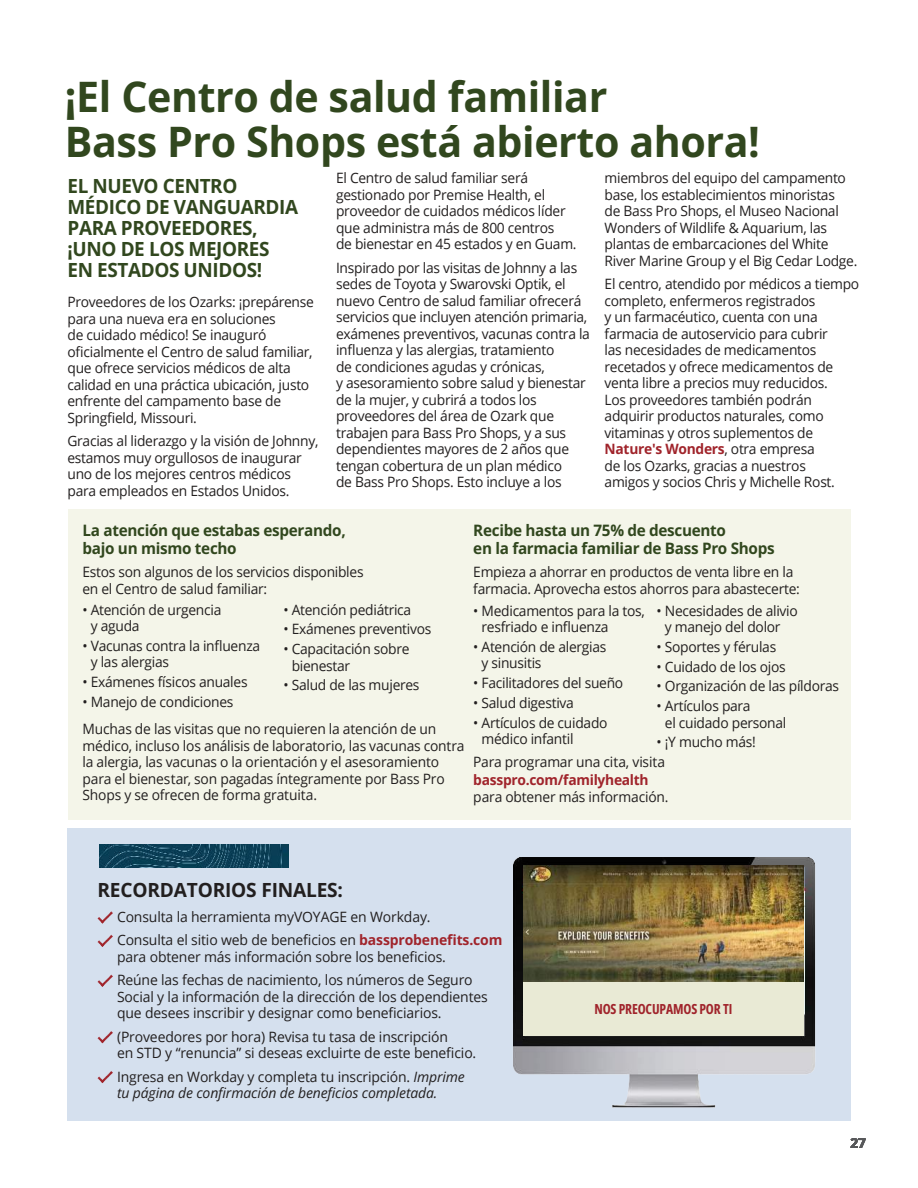
<style>
.page{position:relative;width:918px;height:1188px;background:#fff}
.page>*{position:absolute;margin:0;border:0;box-sizing:border-box;transform-origin:0 0}
.t1{font:700 42px/45px "Open Sans";letter-spacing:-.01em;color:#31471e}
.t2{font:700 19.5px/21px "Open Sans";letter-spacing:-.02em;color:#31471e}
.t3{font:700 19.5px "Open Sans";letter-spacing:-.01em;color:#221f1f}
.t4{font:700 15.75px/18px "Open Sans";letter-spacing:-.02em;color:#31471e}
.t5{font:14.25px/16.5px "Open Sans";letter-spacing:-.02em;color:#221f1f}
.t6{font:italic 14.25px/16.5px "Open Sans";letter-spacing:-.01em;color:#221f1f}
.t7{font:700 14.25px "Open Sans";letter-spacing:-.02em;color:#a0242b}
.t8{font:13.8px "Open Sans";letter-spacing:-.01em;color:#a0242b}
.t9{font:700 13.5px "Open Sans";color:#57585a}
.s1{font-weight:700;color:#a0242b}
.s2{font-style:normal}
</style>
<div class="page">
<div style="left:68px;top:828px;width:783px;height:293px;background:#d5e0ee"></div>
<svg style="left:98px;top:911px;width:15px;height:13px"></svg>
<svg style="left:98px;top:935px;width:15px;height:12px"></svg>
<svg style="left:98px;top:975px;width:15px;height:12px"></svg>
<svg style="left:98px;top:1031px;width:15px;height:12px"></svg>
<svg style="left:98px;top:1071px;width:15px;height:12px"></svg>
<img style="left:513px;top:857px;width:303px;height:251px">
<img style="left:99px;top:844px;width:189px;height:23px">
<img style="left:524px;top:865px;width:280px;height:117px">
<div style="left:523px;top:982px;width:281px;height:54px;background:#e9ead5"></div>
<div style="left:68px;top:509px;width:782px;height:311px;background:#f4f5e9"></div>
<h1 class="t1" style="left:65px;top:73px;width:697px">¡El Centro de salud familiar<br>Bass Pro Shops está abierto ahora!</h1>
<h2 class="t2" style="left:68px;top:175px;width:232px">EL NUEVO CENTRO<br>MÉDICO DE VANGUARDIA<br>PARA PROVEEDORES, ¡UNO DE LOS MEJORES<br>EN ESTADOS UNIDOS!</h2>
<p class="t5" style="left:68px;top:294px;width:248px">Proveedores de los Ozarks: ¡prepárense para una nueva era en soluciones<br>de cuidado médico! Se inauguró<br>o昀椀cialmente el Centro de salud familiar, que ofrece servicios médicos de alta calidad en una práctica ubicación, justo enfrente del campamento base de Spring昀椀eld, Missouri.</p>
<p class="t5" style="left:68px;top:432px;width:252px">Gracias al liderazgo y la visión de Johnny, estamos muy orgullosos de inaugurar uno de los mejores centros médicos para empleados en Estados Unidos.</p>
<p class="t5" style="left:336px;top:170px;width:242px">El Centro de salud familiar será gestionado por Premise Health, el proveedor de cuidados médicos líder que administra más de 800 centros<br>de bienestar en 45 estados y en Guam.</p>
<p class="t5" style="left:336px;top:259px;width:255px">Inspirado por las visitas de Johnny a las sedes de Toyota y Swarovski Optik, el nuevo Centro de salud familiar ofrecerá servicios que incluyen atención primaria, exámenes preventivos, vacunas contra la in昀氀uenza y las alergias, tratamiento<br>de condiciones agudas y crónicas,<br>y asesoramiento sobre salud y bienestar de la mujer, y cubrirá a todos los proveedores del área de Ozark que trabajen para Bass Pro Shops, y a sus dependientes mayores de 2 años que tengan cobertura de un plan médico<br>de Bass Pro Shops. Esto incluye a los</p>
<p class="t5" style="left:605px;top:170px;width:254px">miembros del equipo del campamento base, los establecimientos minoristas<br>de Bass Pro Shops, el Museo Nacional Wonders of Wildlife &amp; Aquarium, las plantas de embarcaciones del White River Marine Group y el Big Cedar Lodge.</p>
<p class="t5" style="left:605px;top:275px;width:256px">El centro, atendido por médicos a tiempo completo, enfermeros registrados<br>y un farmacéutico, cuenta con una farmacia de autoservicio para cubrir<br>las necesidades de medicamentos recetados y ofrece medicamentos de venta libre a precios muy reducidos.<br>Los proveedores también podrán adquirir productos naturales, como vitaminas y otros suplementos de <span class="s1">Nature's Wonders</span>, otra empresa<br>de los Ozarks, gracias a nuestros<br>amigos y socios Chris y Michelle Rost.</p>
<p class="t4" style="left:83px;top:523px;width:265px">La atención que estabas esperando, bajo un mismo techo</p>
<p class="t5" style="left:83px;top:563px;width:283px">Estos son algunos de los servicios disponibles en el Centro de salud familiar:</p>
<p class="t5" style="left:91px;top:601px;width:132px;text-indent:-8px">• Atención de urgencia y aguda</p>
<p class="t5" style="left:91px;top:637px;width:171px;text-indent:-8px">• Vacunas contra la in昀氀uenza y las alergias</p>
<p class="t5" style="left:83px;top:673px;width:167px">• Exámenes físicos anuales</p>
<p class="t5" style="left:83px;top:693px;width:153px">• Manejo de condiciones</p>
<p class="t5" style="left:284px;top:601px;width:129px">• Atención pediátrica</p>
<p class="t5" style="left:284px;top:621px;width:149px">• Exámenes preventivos</p>
<p class="t5" style="left:292px;top:642px;width:119px;text-indent:-8px">• Capacitación sobre bienestar</p>
<p class="t5" style="left:284px;top:677px;width:138px">• Salud de las mujeres</p>
<p class="t5" style="left:83px;top:720px;width:384px">Muchas de las visitas que no requieren la atención de un médico, incluso los análisis de laboratorio, las vacunas contra la alergia, las vacunas o la orientación y el asesoramiento para el bienestar, son pagadas íntegramente por Bass Pro Shops y se ofrecen de forma gratuita.</p>
<p class="t4" style="left:473px;top:521px;width:303px">Recibe hasta un 75% de descuento<br>en la farmacia familiar de Bass Pro Shops</p>
<p class="t5" style="left:473px;top:563px;width:328px">Empieza a ahorrar en productos de venta libre en la farmacia. Aprovecha estos ahorros para abastecerte:</p>
<p class="t5" style="left:482px;top:602px;width:165px;text-indent:-8px">• Medicamentos para la tos, resfriado e in昀氀uenza</p>
<p class="t5" style="left:482px;top:638px;width:126px;text-indent:-8px">• Atención de alergias y sinusitis</p>
<p class="t5" style="left:473px;top:674px;width:152px">• Facilitadores del sueño</p>
<p class="t5" style="left:473px;top:694px;width:102px">• Salud digestiva</p>
<p class="t5" style="left:482px;top:714px;width:127px;text-indent:-8px">• Artículos de cuidado médico infantil</p>
<p class="t5" style="left:665px;top:602px;width:134px;text-indent:-8px">• Necesidades de alivio y manejo del dolor</p>
<p class="t5" style="left:657px;top:638px;width:121px">• Soportes y férulas</p>
<p class="t5" style="left:657px;top:658px;width:131px">• Cuidado de los ojos</p>
<p class="t5" style="left:657px;top:678px;width:184px">• Organización de las píldoras</p>
<p class="t5" style="left:665px;top:697px;width:123px;text-indent:-8px">• Artículos para<br>el cuidado personal</p>
<p class="t5" style="left:473px;top:732px;width:284px;line-height:19.8px;text-indent:183px">• ¡Y mucho más!<br>Para programar una cita, visita</p>
<p class="t7" style="left:473px;top:770px;width:177px">basspro.com/familyhealth</p>
<p class="t5" style="left:473px;top:788px;width:197px">para obtener más información.</p>
<h2 class="t3" style="left:98px;top:877px;width:247px">RECORDATORIOS FINALES:</h2>
<p class="t5" style="left:117px;top:905px;width:387px;line-height:23.4px">Consulta la herramienta myVOYAGE en Workday.<br>Consulta el sitio web de bene昀椀cios en <span class="s1">bassprobene昀椀ts.com</span></p>
<p class="t5" style="left:117px;top:945px;width:357px;line-height:23.4px">para obtener más información sobre los bene昀椀cios.<br>Reúne las fechas de nacimiento, los números de Seguro</p>
<p class="t5" style="left:117px;top:988px;width:372px">Social y la información de la dirección de los dependientes que desees inscribir y designar como bene昀椀ciarios.</p>
<p class="t5" style="left:117px;top:1028px;width:361px">(Proveedores por hora) Revisa tu tasa de inscripción<br>en STD y “renuncia” si deseas excluirte de este bene昀椀cio.</p>
<p class="t6" style="left:117px;top:1068px;width:349px"><span class="s2">Ingresa en Workday y completa tu inscripción.</span> Imprime tu página de con昀椀rmación de bene昀椀cios completada.</p>
<p class="t8" style="left:594px;top:1001px;width:139px">NOS PREOCUPAMOS POR TI</p>
<p class="t9" style="left:850px;top:1133px;width:17px">27</p>
</div>
